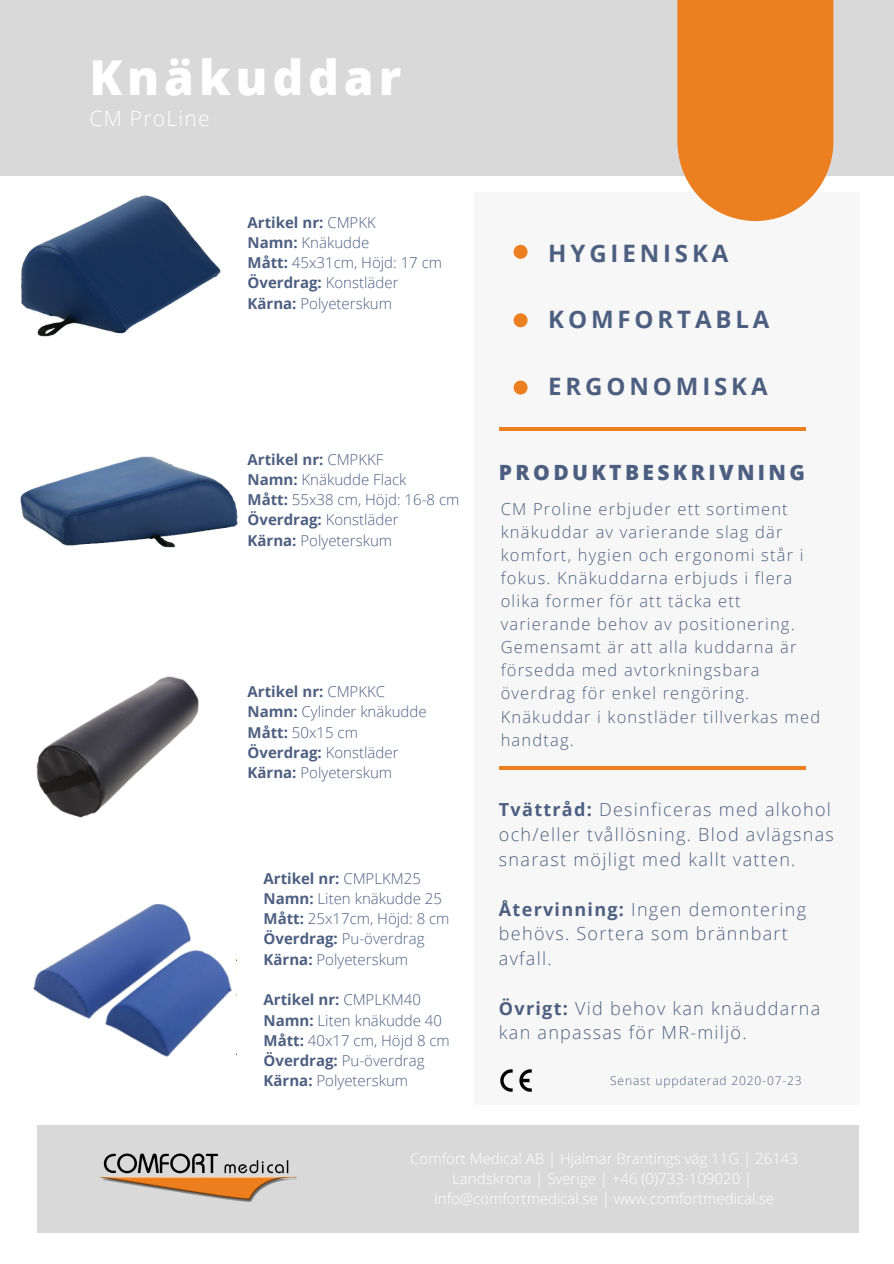
<style>
.page{position:relative;width:894px;height:1264px;background:#fff}
.page>*{position:absolute;margin:0;border:0;box-sizing:border-box;transform-origin:0 0}
.t1{font:800 48px "Open Sans";letter-spacing:.1em;color:#fff}
.t2{font:700 24px "Open Sans";letter-spacing:.16em;color:#4d5f81}
.t3{font:800 21px "Open Sans";letter-spacing:.16em;color:#4d5f81}
.t4{font:300 21px "Open Sans";letter-spacing:.06em;color:#fff}
.t5{font:300 18px/24.8px "Open Sans";letter-spacing:.07em;color:#4d5f81}
.t6{font:300 16.5px/23.1px "Open Sans";letter-spacing:.07em;color:#4d5f81}
.t7{font:300 15px/20.2px "Open Sans";color:#4d5f81}
.t8{font:300 15px/20.2px "Open Sans";color:#fff;text-align:center}
.t9{font:300 12px "Open Sans";letter-spacing:.07em;color:#4d5f81}
.s1{font-weight:700}
</style>
<div class="page">
<div style="left:0;top:0;width:893px;height:176px;background:#d9d9d9"></div>
<div style="left:474px;top:192px;width:385px;height:976px;background:#f7f7f7"></div>
<div style="left:0;top:1105px;width:893px;height:158px;background:#fff"></div>
<svg style="left:677px;top:0;width:156px;height:221px;background:#ec8932"></svg>
<div style="left:37px;top:1124px;width:821px;height:108px;background:#d9d9d9"></div>
<svg style="left:513px;top:313px;width:14px;height:14px"></svg>
<svg style="left:513px;top:245px;width:14px;height:14px"></svg>
<img style="left:500px;top:1069px;width:32px;height:23px">
<img style="left:100px;top:1153px;width:197px;height:49px">
<hr style="left:499px;top:428px;width:306px;height:2px;background:#ec8021">
<svg style="left:513px;top:380px;width:14px;height:14px"></svg>
<img style="left:21px;top:195px;width:201px;height:142px">
<img style="left:20px;top:456px;width:218px;height:92px">
<img style="left:36px;top:676px;width:163px;height:142px">
<img style="left:33px;top:904px;width:203px;height:153px">
<hr style="left:499px;top:766px;width:306px;height:3px;background:#ec8021">
<h1 class="t1" style="left:89px;top:44px;width:313px">Knäkuddar</h1>
<h3 class="t4" style="left:89px;top:104px;width:122px">CM ProLine</h3>
<p class="t7" style="left:247px;top:212px;width:196px"><span class="s1">Artikel nr:</span> CMPKK<br><span class="s1">Namn:</span> Knäkudde<br><span class="s1">Mått:</span> 45x31cm, Höjd: 17 cm<br><span class="s1">Överdrag:</span> Konstläder<br><span class="s1">Kärna:</span> Polyeterskum</p>
<p class="t7" style="left:247px;top:448px;width:213px"><span class="s1">Artikel nr:</span> CMPKKF<br><span class="s1">Namn:</span> Knäkudde Flack<br><span class="s1">Mått:</span> 55x38 cm, Höjd: 16-8 cm<br><span class="s1">Överdrag:</span> Konstläder<br><span class="s1">Kärna:</span> Polyeterskum</p>
<p class="t7" style="left:247px;top:681px;width:181px"><span class="s1">Artikel nr:</span> CMPKKC<br><span class="s1">Namn:</span> Cylinder knäkudde<br><span class="s1">Mått:</span> 50x15 cm<br><span class="s1">Överdrag:</span> Konstläder<br><span class="s1">Kärna:</span> Polyeterskum</p>
<p class="t7" style="left:263px;top:867px;width:187px"><span class="s1">Artikel nr:</span> CMPLKM25<br><span class="s1">Namn:</span> Liten knäkudde 25<br><span class="s1">Mått:</span> 25x17cm, Höjd: 8 cm<br><span class="s1">Överdrag:</span> Pu-överdrag<br><span class="s1">Kärna:</span> Polyeterskum</p>
<p class="t7" style="left:263px;top:989px;width:188px"><span class="s1">Artikel nr:</span> CMPLKM40<br><span class="s1">Namn:</span> Liten knäkudde 40<br><span class="s1">Mått:</span> 40x17 cm, Höjd 8 cm<br><span class="s1">Överdrag:</span> Pu-överdrag<br><span class="s1">Kärna:</span> Polyeterskum</p>
<h2 class="t2" style="left:548px;top:236px;width:181px">HYGIENISKA</h2>
<h2 class="t2" style="left:548px;top:303px;width:223px">KOMFORTABLA</h2>
<h2 class="t2" style="left:548px;top:369px;width:221px">ERGONOMISKA</h2>
<h3 class="t3" style="left:499px;top:458px;width:307px">PRODUKTBESKRIVNING</h3>
<p class="t6" style="left:500px;top:497px;width:321px">CM Proline erbjuder ett sortiment knäkuddar av varierande slag där komfort, hygien och ergonomi står i fokus. Knäkuddarna erbjuds i flera olika former för att täcka ett varierande behov av positionering.<br>Gemensamt är att alla kuddarna är försedda med avtorkningsbara överdrag för enkel rengöring.<br>Knäkuddar i konstläder tillverkas med handtag.</p>
<p class="t5" style="left:499px;top:797px;width:336px"><span class="s1">Tvättråd:</span> Desinficeras med alkohol och/eller tvållösning. Blod avlägsnas snarast möjligt med kallt vatten.</p>
<p class="t5" style="left:499px;top:896px;width:308px"><span class="s1">Återvinning:</span> Ingen demontering behövs. Sortera som brännbart avfall.</p>
<p class="t5" style="left:499px;top:995px;width:323px"><span class="s1">Övrigt:</span> Vid behov kan knäuddarna kan anpassas för MR-miljö.</p>
<p class="t9" style="left:610px;top:1071px;width:193px">Senast uppdaterad 2020-07-23</p>
<p class="t8" style="left:410px;top:1147px;width:389px">Comfort Medical AB | Hjalmar Brantings väg 11G | 26143<br>Landskrona | Sverige | +46 (0)733-109020 |<br>Info@comfortmedical.se | www.comfortmedical.se</p>
</div>
